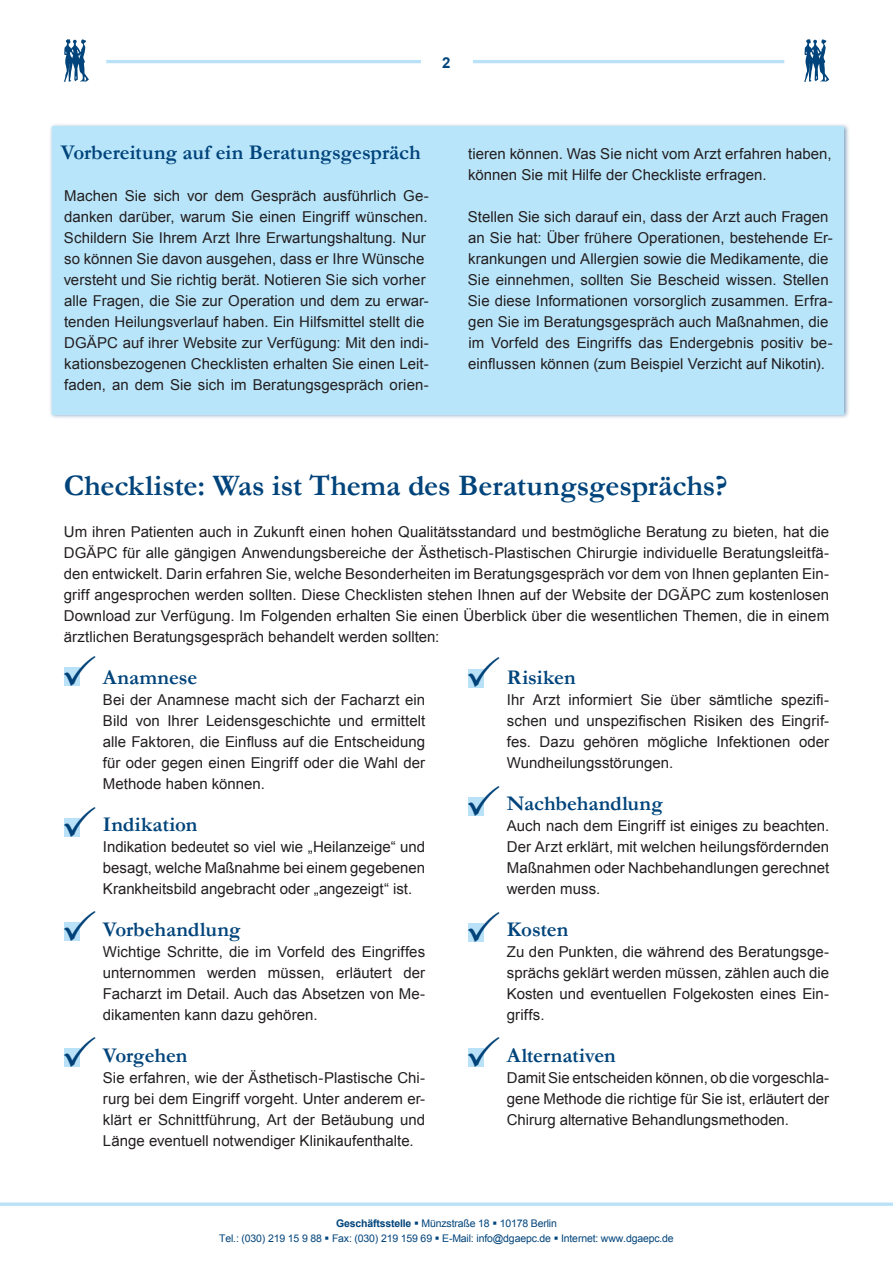
<style>
.page{position:relative;width:893px;height:1263px;background:#fff}
.page>*{position:absolute;margin:0;border:0;box-sizing:border-box;transform-origin:0 0}
.t1{font:700 30px "Garamond";letter-spacing:-.005em;color:#00447b}
.t2{font:700 21px "Garamond";color:#00447b}
.t3{font:15px/21px "Arial";letter-spacing:.005em;color:#231f20;text-align:justify}
.t4{font:700 15px "Arial";color:#00447b}
.t5{font:10.5px/15px "Arial";letter-spacing:-.015em;color:#00447b;text-align:center}
.s1{font-weight:700}
</style>
<div class="page">
<svg style="left:0;top:1202px;width:893px;height:4px;background:#c5e6f8"></svg>
<hr style="left:106px;top:60px;width:678px;height:3px;background:#b9e1f7">
<svg style="left:804px;top:39px;width:25px;height:43px"></svg>
<svg style="left:63px;top:39px;width:26px;height:43px"></svg>
<div style="left:421px;top:57px;width:51px;height:11px;background:#fff"></div>
<div style="left:49px;top:123px;width:801px;height:297px;background:#004279;opacity:.5"></div>
<div style="left:52px;top:126px;width:792px;height:288px;background:#b9e5fa"></div>
<div style="left:64px;top:819px;width:15px;height:18px;background:#b9e1f7"></div>
<div style="left:64px;top:923px;width:15px;height:18px;background:#b9e1f7"></div>
<div style="left:64px;top:1049px;width:15px;height:18px;background:#b9e1f7"></div>
<div style="left:468px;top:924px;width:15px;height:18px;background:#b9e1f7"></div>
<div style="left:468px;top:1049px;width:15px;height:18px;background:#b9e1f7"></div>
<svg style="left:64px;top:667px;width:16px;height:18px"></svg>
<svg style="left:64px;top:818px;width:16px;height:18px"></svg>
<svg style="left:64px;top:922px;width:16px;height:18px"></svg>
<svg style="left:64px;top:1048px;width:16px;height:18px"></svg>
<svg style="left:468px;top:669px;width:16px;height:18px"></svg>
<svg style="left:468px;top:797px;width:16px;height:19px"></svg>
<svg style="left:468px;top:923px;width:16px;height:18px"></svg>
<svg style="left:468px;top:1048px;width:16px;height:18px"></svg>
<p class="t4" style="left:442px;top:53px;width:10px">2</p>
<h2 class="t2" style="left:61px;top:140px;width:361px">Vorbereitung auf ein Beratungsgespräch</h2>
<p class="t3" style="left:64px;top:185px;width:367px;text-align:left">Machen Sie sich vor dem Gespräch ausführlich Ge&shy;danken darüber, warum Sie einen Eingriff wünschen.<br>Schildern Sie Ihrem Arzt Ihre Erwartungshaltung. Nur so können Sie davon ausgehen, dass er Ihre Wünsche versteht und Sie richtig berät. Notieren Sie sich vorher alle Fragen, die Sie zur Operation und dem zu erwar&shy;tenden Heilungsverlauf haben. Ein Hilfsmittel stellt die DGÄPC auf ihrer Website zur Verfügung: Mit den indi&shy;kationsbezogenen Checklisten erhalten Sie einen Leit&shy;faden, an dem Sie sich im Beratungsgespräch orien-</p>
<p class="t3" style="left:468px;top:143px;width:365px">tieren können. Was Sie nicht vom Arzt erfahren haben, können Sie mit Hilfe der Checkliste erfragen.</p>
<p class="t3" style="left:468px;top:206px;width:366px;text-align:left">Stellen Sie sich darauf ein, dass der Arzt auch Fragen an Sie hat: Über frühere Operationen, bestehende Er&shy;krankungen und Allergien sowie die Medikamente, die Sie einnehmen, sollten Sie Bescheid wissen. Stellen Sie diese Informationen vorsorglich zusammen. Erfra&shy;gen Sie im Beratungsgespräch auch Maßnahmen, die im Vorfeld des Eingriffs das Endergebnis positiv be&shy;einflussen können (zum Beispiel Verzicht auf Nikotin).</p>
<h1 class="t1" style="left:64px;top:468px;width:665px">Checkliste: Was ist Thema des Beratungsgesprächs?</h1>
<p class="t3" style="left:64px;top:521px;width:767px">Um ihren Patienten auch in Zukunft einen hohen Qualitätsstandard und bestmögliche Beratung zu bieten, hat die DGÄPC für alle gängigen Anwendungsbereiche der Ästhetisch-Plastischen Chirurgie individuelle Beratungsleitfä&shy;den entwickelt. Darin erfahren Sie, welche Besonderheiten im Beratungsgespräch vor dem von Ihnen geplanten Ein&shy;griff angesprochen werden sollten. Diese Checklisten stehen Ihnen auf der Website der DGÄPC zum kostenlosen Download zur Verfügung. Im Folgenden erhalten Sie einen Überblick über die wesentlichen Themen, die in einem ärztlichen Beratungsgespräch behandelt werden sollten:</p>
<h2 class="t2" style="left:103px;top:665px;width:96px">Anamnese</h2>
<p class="t3" style="left:103px;top:689px;width:324px">Bei der Anamnese macht sich der Facharzt ein Bild von Ihrer Leidensgeschichte und ermittelt alle Faktoren, die Einfluss auf die Entscheidung für oder gegen einen Eingriff oder die Wahl der Methode haben können.</p>
<h2 class="t2" style="left:103px;top:812px;width:96px">Indikation</h2>
<p class="t3" style="left:103px;top:836px;width:324px">Indikation bedeutet so viel wie „Heilanzeige“ und besagt, welche Maßnahme bei einem gegebenen Krankheitsbild angebracht oder „angezeigt“ ist.</p>
<h2 class="t2" style="left:103px;top:917px;width:139px">Vorbehandlung</h2>
<p class="t3" style="left:103px;top:941px;width:324px">Wichtige Schritte, die im Vorfeld des Eingriffes unternommen werden müssen, erläutert der Facharzt im Detail. Auch das Absetzen von Me&shy;dikamenten kann dazu gehören.</p>
<h2 class="t2" style="left:103px;top:1043px;width:86px">Vorgehen</h2>
<p class="t3" style="left:103px;top:1067px;width:324px">Sie erfahren, wie der Ästhetisch-Plastische Chi&shy;rurg bei dem Eingriff vorgeht. Unter anderem er&shy;klärt er Schnittführung, Art der Betäubung und Länge eventuell notwendiger Klinikaufenthalte.</p>
<h2 class="t2" style="left:507px;top:665px;width:70px">Risiken</h2>
<p class="t3" style="left:507px;top:689px;width:324px">Ihr Arzt informiert Sie über sämtliche spezifi&shy;schen und unspezifischen Risiken des Eingrif&shy;fes. Dazu gehören mögliche Infektionen oder Wundheilungsstörungen.</p>
<h2 class="t2" style="left:507px;top:791px;width:157px">Nachbehandlung</h2>
<p class="t3" style="left:507px;top:815px;width:324px">Auch nach dem Eingriff ist einiges zu beachten.<br>Der Arzt erklärt, mit welchen heilungsfördernden Maßnahmen oder Nachbehandlungen gerechnet werden muss.</p>
<h2 class="t2" style="left:507px;top:917px;width:63px">Kosten</h2>
<p class="t3" style="left:507px;top:941px;width:324px">Zu den Punkten, die während des Beratungsge&shy;sprächs geklärt werden müssen, zählen auch die Kosten und eventuellen Folgekosten eines Ein&shy;griffs.</p>
<h2 class="t2" style="left:507px;top:1043px;width:110px">Alternativen</h2>
<p class="t3" style="left:507px;top:1067px;width:324px">Damit Sie entscheiden können, ob die vorgeschla&shy;gene Methode die richtige für Sie ist, erläutert der Chirurg alternative Behandlungsmethoden.</p>
<p class="t5" style="left:219px;top:1215px;width:456px"><span class="s1">Geschäftsstelle</span> ▪ Münzstraße 18 ▪ 10178 Berlin<br>Tel.: (030) 219 15 9 88 ▪ Fax: (030) 219 159 69 ▪ E-Mail: info@dgaepc.de ▪ Internet: www.dgaepc.de</p>
</div>
